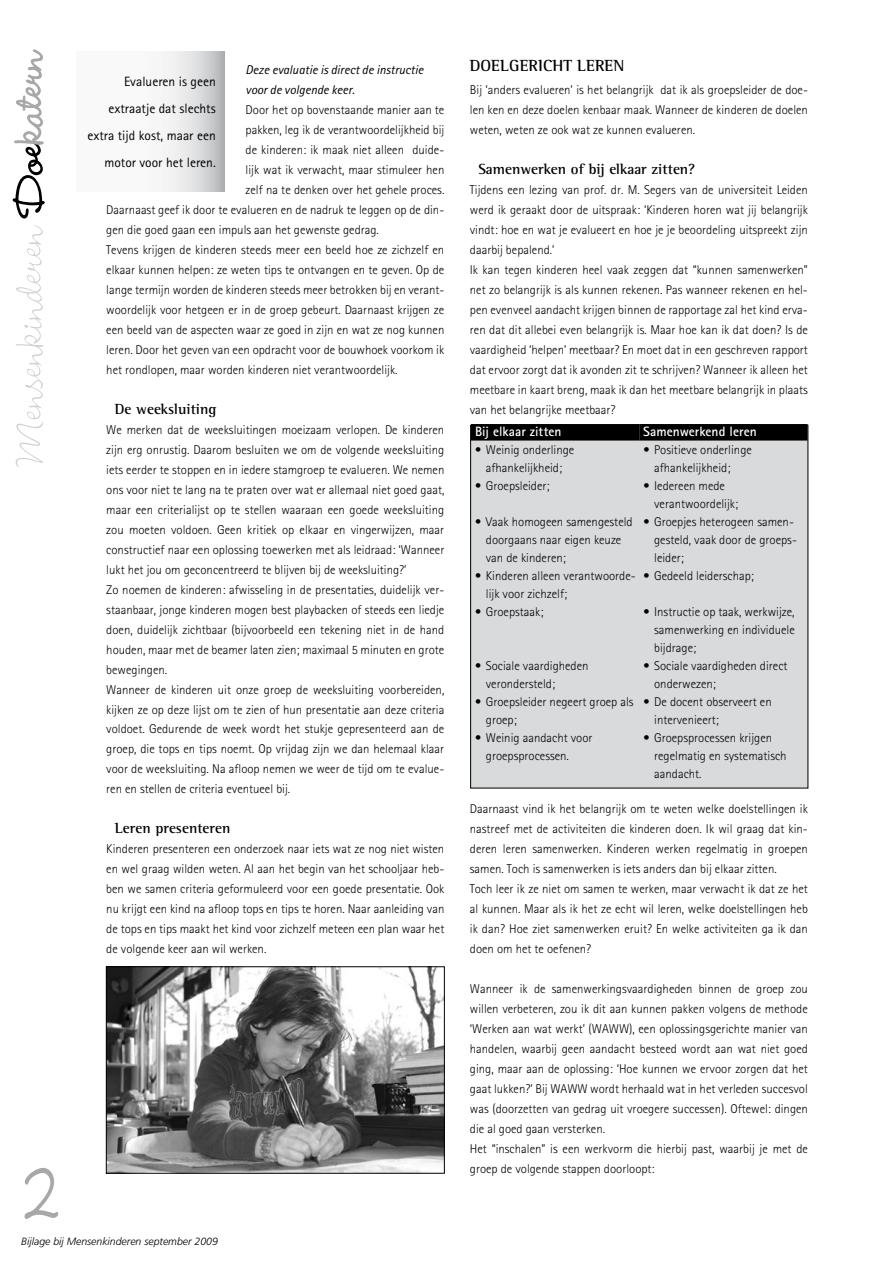
<style>
.page{position:relative;width:893px;height:1263px;background:#fff}
.page>*{position:absolute;margin:0;border:0;box-sizing:border-box;transform-origin:0 0}
.t1{font:700 90px "Wendy LP";color:#a7a8aa;scale:.7 1}
.t2{font:300 54px "Wendy LP";color:#cfd0d2}
.t3{font:700 16.5px "Rotis Semi Serif";color:#000}
.t4{font:700 15px "Rotis Semi Serif";color:#000}
.t5{font:13.5px/27px "Rotis Sans Serif";color:#000;text-align:right}
.t6{font:700 13.5px "Rotis Sans Serif";color:#fff}
.t7{font:300 12.75px/20px "Rotis Sans Serif";color:#000}
.t8{font:italic 12.75px/20px "Rotis Sans Serif";color:#000}
.t9{font:italic 300 10.5px "Frutiger";color:#000}
.s1{font-weight:700;color:#000}
.s2{font-weight:700;color:#a7a8aa}
</style>
<div class="page">
<svg style="left:163px;top:51px;width:61px;height:140px"></svg>
<div style="left:471px;top:425px;width:337px;height:363px;background:#d9dadb"></div>
<div style="left:471px;top:424px;width:168px;height:16px;background:#000"></div>
<div style="left:639px;top:424px;width:168px;height:16px;background:#000"></div>
<div style="left:470px;top:425px;width:338px;height:363px;border:1px solid #000"></div>
<img style="left:108px;top:968px;width:335px;height:203px">
<div style="left:106px;top:966px;width:339px;height:207px;border:1px solid #000"></div>
<h2 class="t2" style="left:-2px;top:465px;width:419px;rotate:-90deg">Mensenkinderen <span class="s1">Doe</span><span class="s2">katern</span></h2>
<p class="t8" style="left:246px;top:60px;width:179px">Deze evaluatie is direct de instructie voor de volgende keer.</p>
<p class="t7" style="left:246px;top:100px;width:200px">Door het op bovenstaande manier aan te</p>
<p class="t7" style="left:246px;top:120px;width:200px">pakken, leg ik de verantwoordelijkheid bij</p>
<p class="t7" style="left:246px;top:140px;width:200px">de kinderen: ik maak niet alleen duide-</p>
<p class="t7" style="left:246px;top:160px;width:200px">lijk wat ik verwacht, maar stimuleer hen</p>
<p class="t7" style="left:246px;top:180px;width:200px">zelf na te denken over het gehele proces.</p>
<p class="t7" style="left:106px;top:200px;width:339px">Daarnaast geef ik door te evalueren en de nadruk te leggen op de din-</p>
<p class="t7" style="left:106px;top:220px;width:274px">gen die goed gaan een impuls aan het gewenste gedrag.</p>
<p class="t7" style="left:106px;top:240px;width:339px">Tevens krijgen de kinderen steeds meer een beeld hoe ze zichzelf en</p>
<p class="t7" style="left:106px;top:260px;width:340px">elkaar kunnen helpen: ze weten tips te ontvangen en te geven. Op de</p>
<p class="t7" style="left:106px;top:279px;width:340px">lange termijn worden de kinderen steeds meer betrokken bij en verant-</p>
<p class="t7" style="left:106px;top:299px;width:340px">woordelijk voor hetgeen er in de groep gebeurt. Daarnaast krijgen ze</p>
<p class="t7" style="left:106px;top:319px;width:340px">een beeld van de aspecten waar ze goed in zijn en wat ze nog kunnen</p>
<p class="t7" style="left:106px;top:339px;width:339px">leren. Door het geven van een opdracht voor de bouwhoek voorkom ik</p>
<p class="t7" style="left:106px;top:359px;width:293px">het rondlopen, maar worden kinderen niet verantwoordelijk.</p>
<p class="t4" style="left:115px;top:400px;width:103px">De weeksluiting</p>
<p class="t7" style="left:106px;top:419px;width:340px">We merken dat de weeksluitingen moeizaam verlopen. De kinderen zijn erg onrustig. Daarom besluiten we om de volgende weeksluiting iets eerder te stoppen en in iedere stamgroep te evalueren. We nemen ons voor niet te lang na te praten over wat er allemaal niet goed gaat, maar een criterialijst op te stellen waaraan een goede weeksluiting zou moeten voldoen. Geen kritiek op elkaar en vingerwijzen, maar constructief naar een oplossing toewerken met als leidraad: ‘Wanneer lukt het jou om geconcentreerd te blijven bij de weeksluiting?’<br>Zo noemen de kinderen: afwisseling in de presentaties, duidelijk ver&shy;staanbaar, jonge kinderen mogen best playbacken of steeds een liedje doen, duidelijk zichtbaar (bijvoorbeeld een tekening niet in de hand houden, maar met de beamer laten zien; maximaal 5 minuten en grote bewegingen.<br>Wanneer de kinderen uit onze groep de weeksluiting voorbereiden, kijken ze op deze lijst om te zien of hun presentatie aan deze criteria voldoet. Gedurende de week wordt het stukje gepresenteerd aan de groep, die tops en tips noemt. Op vrijdag zijn we dan helemaal klaar voor de weeksluiting. Na afloop nemen we weer de tijd om te evalue&shy;ren en stellen de criteria eventueel bij.</p>
<p class="t4" style="left:115px;top:819px;width:117px">Leren presenteren</p>
<p class="t7" style="left:106px;top:839px;width:340px;text-align:justify">Kinderen presenteren een onderzoek naar iets wat ze nog niet wisten en wel graag wilden weten. Al aan het begin van het schooljaar heb&shy;ben we samen criteria geformuleerd voor een goede presentatie. Ook nu krijgt een kind na afloop tops en tips te horen. Naar aanleiding van de tops en tips maakt het kind voor zichzelf meteen een plan waar het de volgende keer aan wil werken.</p>
<p class="t5" style="left:87px;top:68px;width:130px">Evalueren is geen extraatje dat slechts extra tijd kost, maar een motor voor het leren.</p>
<h1 class="t1" style="left:24px;top:1139px;width:51px">2</h1>
<p class="t9" style="left:21px;top:1236px;width:198px">Bijlage bij Mensenkinderen september 2009</p>
<p class="t3" style="left:470px;top:56px;width:156px">DOELGERICHT LEREN</p>
<p class="t7" style="left:470px;top:80px;width:340px;text-align:justify">Bij ‘anders evalueren’ is het belangrijk dat ik als groepsleider de doe&shy;len ken en deze doelen kenbaar maak. Wanneer de kinderen de doelen weten, weten ze ook wat ze kunnen evalueren.</p>
<p class="t4" style="left:478px;top:160px;width:218px">Samenwerken of bij elkaar zitten?</p>
<p class="t7" style="left:470px;top:180px;width:340px">Tijdens een lezing van prof. dr. M. Segers van de universiteit Leiden werd ik geraakt door de uitspraak: ‘Kinderen horen wat jij belangrijk vindt: hoe en wat je evalueert en hoe je je beoordeling uitspreekt zijn daarbij bepalend.’<br>Ik kan tegen kinderen heel vaak zeggen dat “kunnen samenwerken” net zo belangrijk is als kunnen rekenen. Pas wanneer rekenen en hel&shy;pen evenveel aandacht krijgen binnen de rapportage zal het kind erva&shy;ren dat dit allebei even belangrijk is. Maar hoe kan ik dat doen? Is de vaardigheid ‘helpen’ meetbaar? En moet dat in een geschreven rapport dat ervoor zorgt dat ik avonden zit te schrijven? Wanneer ik alleen het meetbare in kaart breng, maak ik dan het meetbare belangrijk in plaats van het belangrijke meetbaar?</p>
<p class="t6" style="left:475px;top:423px;width:88px">Bij elkaar zitten</p>
<p class="t7" style="left:475px;top:441px;width:101px;line-height:18px;text-align:center">• Weinig onderlinge afhankelijkheid;</p>
<p class="t7" style="left:475px;top:476px;width:76px">• Groepsleider;</p>
<p class="t7" style="left:486px;top:513px;width:148px;line-height:18px;text-indent:-11px">• Vaak homogeen samengesteld doorgaans naar eigen keuze van de kinderen;</p>
<p class="t7" style="left:486px;top:567px;width:151px;line-height:18px;text-indent:-11px">• Kinderen alleen verantwoorde&shy;lijk voor zichzelf;</p>
<p class="t7" style="left:475px;top:602px;width:70px">• Groepstaak;</p>
<p class="t7" style="left:486px;top:657px;width:104px;line-height:18px;text-indent:-11px">• Sociale vaardigheden verondersteld;</p>
<p class="t7" style="left:486px;top:693px;width:149px;line-height:18px;text-indent:-11px">• Groepsleider negeert groep als groep;</p>
<p class="t7" style="left:486px;top:729px;width:108px;line-height:18px;text-indent:-11px">• Weinig aandacht voor groepsprocessen.</p>
<p class="t6" style="left:643px;top:423px;width:115px">Samenwerkend leren</p>
<p class="t7" style="left:654px;top:441px;width:99px;line-height:18px;text-indent:-11px">• Positieve onderlinge afhankelijkheid;</p>
<p class="t7" style="left:654px;top:477px;width:86px;line-height:18px;text-indent:-11px">• Iedereen mede verantwoordelijk;</p>
<p class="t7" style="left:654px;top:513px;width:144px;line-height:18px;text-indent:-11px">• Groepjes heterogeen samen&shy;gesteld, vaak door de groeps&shy;leider;</p>
<p class="t7" style="left:643px;top:566px;width:112px">• Gedeeld leiderschap;</p>
<p class="t7" style="left:654px;top:603px;width:142px;line-height:18px;text-align:justify;text-indent:-11px">• Instructie op taak, werkwijze, samenwerking en individuele bijdrage;</p>
<p class="t7" style="left:654px;top:657px;width:135px;line-height:18px;text-indent:-11px">• Sociale vaardigheden direct onderwezen;</p>
<p class="t7" style="left:654px;top:693px;width:119px;line-height:18px;text-indent:-11px">• De docent observeert en intervenieert;</p>
<p class="t7" style="left:654px;top:729px;width:134px;line-height:18px;text-indent:-11px">• Groepsprocessen krijgen regelmatig en systematisch aandacht.</p>
<p class="t7" style="left:470px;top:799px;width:340px">Daarnaast vind ik het belangrijk om te weten welke doelstellingen ik nastreef met de activiteiten die kinderen doen. Ik wil graag dat kin&shy;deren leren samenwerken. Kinderen werken regelmatig in groepen samen. Toch is samenwerken is iets anders dan bij elkaar zitten.<br>Toch leer ik ze niet om samen te werken, maar verwacht ik dat ze het al kunnen. Maar als ik het ze echt wil leren, welke doelstellingen heb ik dan? Hoe ziet samenwerken eruit? En welke activiteiten ga ik dan doen om het te oefenen?</p>
<p class="t7" style="left:470px;top:979px;width:340px">Wanneer ik de samenwerkingsvaardigheden binnen de groep zou willen verbeteren, zou ik dit aan kunnen pakken volgens de methode ‘Werken aan wat werkt’ (WAWW), een oplossingsgerichte manier van handelen, waarbij geen aandacht besteed wordt aan wat niet goed ging, maar aan de oplossing: ‘Hoe kunnen we ervoor zorgen dat het gaat lukken?’ Bij WAWW wordt herhaald wat in het verleden succesvol was (doorzetten van gedrag uit vroegere successen). Oftewel: dingen die al goed gaan versterken.<br>Het “inschalen” is een werkvorm die hierbij past, waarbij je met de groep de volgende stappen doorloopt:</p>
</div>
